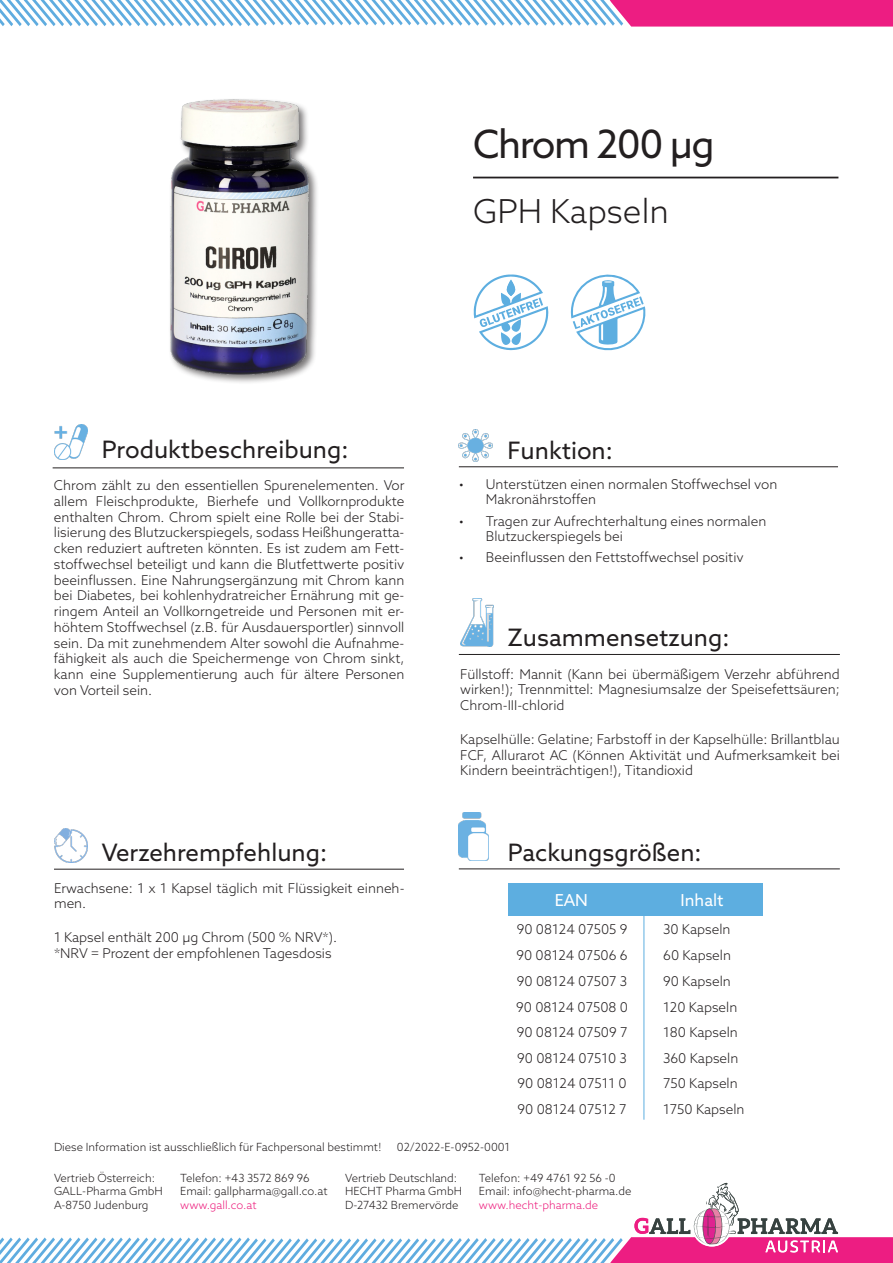
<style>
.page{position:relative;width:893px;height:1263px;background:#fff}
.page>*{position:absolute;margin:0;border:0;box-sizing:border-box;transform-origin:0 0}
.t1{font:39px "Azo Sans";letter-spacing:-.04em;color:#231f20}
.t2{font:300 33px "Azo Sans";color:#231f20}
.t3{font:24px "Azo Sans";color:#231f20}
.t4{font:16.5px "Azo Sans";color:#fff}
.Inhalt_Tabelle{font:300 13.5px/15.8px "Azo Sans";color:#231f20;text-align:justify}
.t5{font:300 11.25px/13.5px "Azo Sans";color:#231f20}
.s1{color:#ed1d7d}
</style>
<div class="page">
<svg style="left:0;top:0;width:893px;height:27px"></svg>
<svg style="left:0;top:1183px;width:893px;height:80px"></svg>
<hr style="left:473px;top:177px;width:365px;height:1px;background:#231f20">
<img style="left:170px;top:99px;width:147px;height:281px">
<img style="left:54px;top:829px;width:33px;height:33px">
<img style="left:460px;top:598px;width:33px;height:49px">
<img style="left:459px;top:812px;width:29px;height:48px">
<hr style="left:459px;top:466px;width:379px;height:1px;background:#231f20">
<hr style="left:53px;top:467px;width:351px;height:1px;background:#231f20">
<hr style="left:54px;top:869px;width:350px;height:1px;background:#231f20">
<hr style="left:459px;top:868px;width:381px;height:1px;background:#231f20">
<hr style="left:459px;top:654px;width:381px;height:1px;background:#231f20">
<img style="left:54px;top:424px;width:33px;height:35px">
<img style="left:459px;top:430px;width:33px;height:32px">
<div style="left:508px;top:883px;width:254px;height:32px;background:#5daee0"></div>
<hr style="left:644px;top:883px;width:1px;height:237px;background:#5daee0">
<svg style="left:474px;top:274px;width:74px;height:76px"></svg>
<svg style="left:570px;top:274px;width:76px;height:77px"></svg>
<p class="t3" style="left:102px;top:434px;width:248px">Produktbeschreibung:</p>
<p class="t1" style="left:473px;top:118px;width:243px">Chrom 200 µg</p>
<p class="t2" style="left:473px;top:189px;width:197px">GPH Kapseln</p>
<p class="t3" style="left:508px;top:434px;width:107px">Funktion:</p>
<p class="Inhalt_Tabelle" style="left:54px;top:477px;width:352px">Chrom zählt zu den essentiellen Spurenelementen. Vor allem Fleischprodukte, Bierhefe und Vollkornprodukte enthalten Chrom. Chrom spielt eine Rolle bei der Stabi&shy;lisierung des Blutzuckerspiegels, sodass Heißhungeratta&shy;cken reduziert auftreten könnten. Es ist zudem am Fett&shy;stoffwechsel beteiligt und kann die Blutfettwerte positiv beeinflussen. Eine Nahrungsergänzung mit Chrom kann bei Diabetes, bei kohlenhydratreicher Ernährung mit ge&shy;ringem Anteil an Vollkorngetreide und Personen mit er&shy;höhtem Stoffwechsel (z.B. für Ausdauersportler) sinnvoll sein. Da mit zunehmendem Alter sowohl die Aufnahme&shy;fähigkeit als auch die Speichermenge von Chrom sinkt, kann eine Supplementierung auch für ältere Personen von Vorteil sein.</p>
<p class="Inhalt_Tabelle" style="left:486px;top:477px;width:293px;line-height:15px;text-indent:-27px">• Unterstützen einen normalen Stoffwechsel von<br>Makronährstoffen</p>
<p class="Inhalt_Tabelle" style="left:486px;top:513px;width:282px;line-height:15px;text-indent:-27px">• Tragen zur Aufrechterhaltung eines normalen<br>Blutzuckerspiegels bei</p>
<p class="Inhalt_Tabelle" style="left:459px;top:549px;width:286px">• Beeinflussen den Fettstoffwechsel positiv</p>
<p class="t3" style="left:508px;top:622px;width:223px">Zusammensetzung:</p>
<p class="Inhalt_Tabelle" style="left:460px;top:666px;width:381px">Füllstoff: Mannit (Kann bei übermäßigem Verzehr abführend wirken!); Trennmittel: Magnesiumsalze der Speisefettsäuren; Chrom-III-chlorid</p>
<p class="Inhalt_Tabelle" style="left:460px;top:731px;width:381px">Kapselhülle: Gelatine; Farbstoff in der Kapselhülle: Brillantblau FCF, Allurarot AC (Können Aktivität und Aufmerksamkeit bei Kindern beeinträchtigen!), Titandioxid</p>
<p class="t3" style="left:102px;top:837px;width:227px">Verzehrempfehlung:</p>
<p class="Inhalt_Tabelle" style="left:54px;top:880px;width:352px">Erwachsene: 1 x 1 Kapsel täglich mit Flüssigkeit einneh&shy;men.</p>
<p class="Inhalt_Tabelle" style="left:54px;top:929px;width:285px">1 Kapsel enthält 200 µg Chrom (500 % NRV*).</p>
<p class="Inhalt_Tabelle" style="left:54px;top:945px;width:279px">*NRV = Prozent der empfohlenen Tagesdosis</p>
<p class="t3" style="left:508px;top:836px;width:195px">Packungsgrößen:</p>
<p class="t4" style="left:555px;top:889px;width:35px">EAN</p>
<p class="t4" style="left:681px;top:889px;width:45px">Inhalt</p>
<p class="Inhalt_Tabelle" style="left:517px;top:921px;width:112px">90 08124 07505 9</p>
<p class="Inhalt_Tabelle" style="left:663px;top:921px;width:69px">30 Kapseln</p>
<p class="Inhalt_Tabelle" style="left:516px;top:947px;width:113px">90 08124 07506 6</p>
<p class="Inhalt_Tabelle" style="left:663px;top:947px;width:69px">60 Kapseln</p>
<p class="Inhalt_Tabelle" style="left:517px;top:973px;width:112px">90 08124 07507 3</p>
<p class="Inhalt_Tabelle" style="left:663px;top:973px;width:69px">90 Kapseln</p>
<p class="Inhalt_Tabelle" style="left:516px;top:999px;width:113px">90 08124 07508 0</p>
<p class="Inhalt_Tabelle" style="left:663px;top:999px;width:76px">120 Kapseln</p>
<p class="Inhalt_Tabelle" style="left:517px;top:1024px;width:112px">90 08124 07509 7</p>
<p class="Inhalt_Tabelle" style="left:663px;top:1024px;width:76px">180 Kapseln</p>
<p class="Inhalt_Tabelle" style="left:517px;top:1050px;width:111px">90 08124 07510 3</p>
<p class="Inhalt_Tabelle" style="left:663px;top:1050px;width:77px">360 Kapseln</p>
<p class="Inhalt_Tabelle" style="left:517px;top:1075px;width:111px">90 08124 07511 0</p>
<p class="Inhalt_Tabelle" style="left:663px;top:1075px;width:76px">750 Kapseln</p>
<p class="Inhalt_Tabelle" style="left:517px;top:1101px;width:111px">90 08124 07512 7</p>
<p class="Inhalt_Tabelle" style="left:663px;top:1101px;width:83px">1750 Kapseln</p>
<p class="t5" style="left:54px;top:1140px;width:329px">Diese Information ist ausschließlich für Fachpersonal bestimmt!</p>
<p class="t5" style="left:397px;top:1140px;width:115px">02/2022-E-0952-0001</p>
<p class="t5" style="left:54px;top:1171px;width:110px">Vertrieb Österreich:<br>GALL-Pharma GmbH<br>A-8750 Judenburg</p>
<p class="t5" style="left:180px;top:1171px;width:149px">Telefon: +43 3572 869 96<br>Email: gallpharma@gall.co.at <span class="s1">www.gall.co.at</span></p>
<p class="t5" style="left:345px;top:1171px;width:118px">Vertrieb Deutschland:<br>HECHT Pharma GmbH<br>D-27432 Bremervörde</p>
<p class="t5" style="left:479px;top:1171px;width:154px">Telefon: +49 4761 92 56 -0<br>Email: info@hecht-pharma.de <span class="s1">www.hecht-pharma.de</span></p>
</div>
